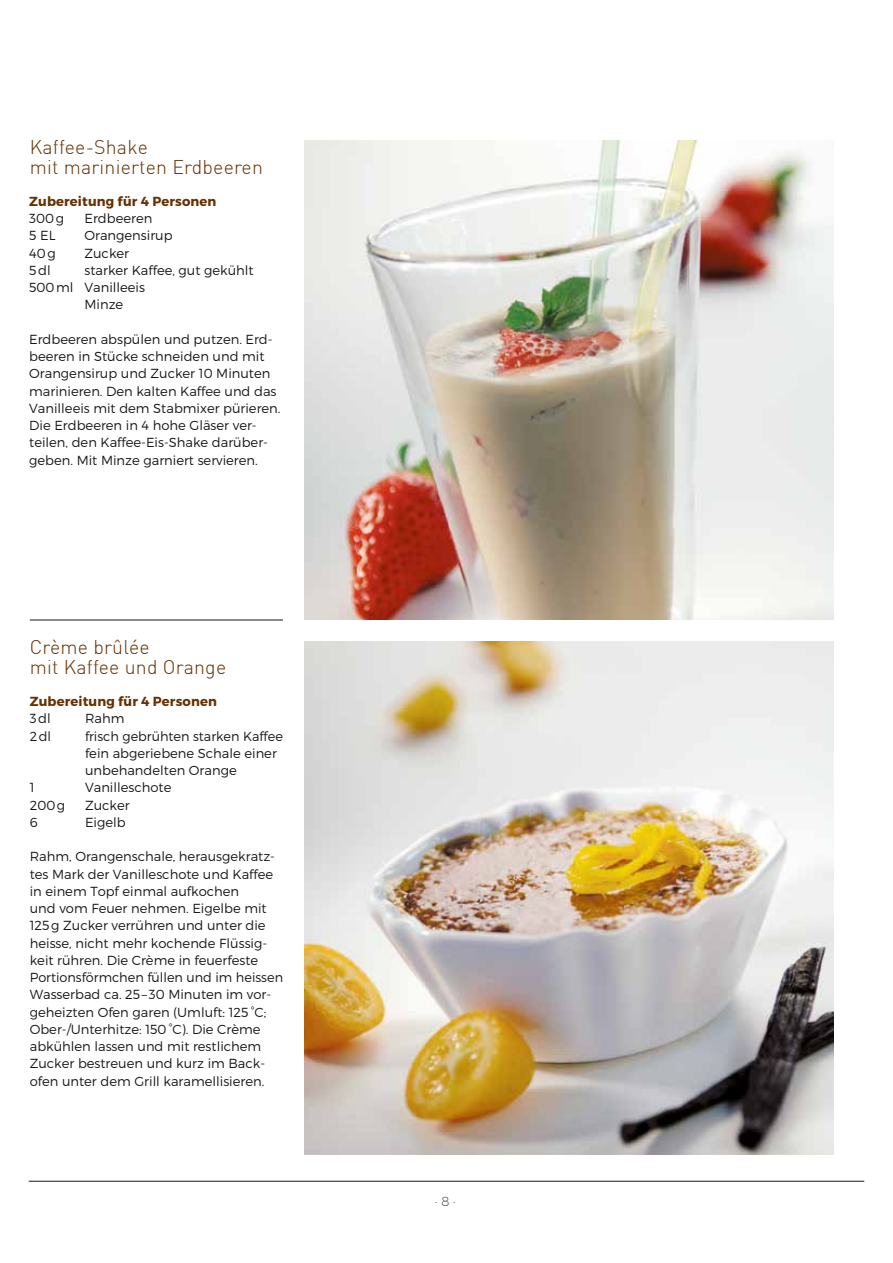
<style>
.page{position:relative;width:893px;height:1263px;background:#fff}
.page>*{position:absolute;margin:0;border:0;box-sizing:border-box;transform-origin:0 0}
.t1{font:300 19.5px/19.5px "DIN";letter-spacing:.01em;color:#673100}
.t2{font:300 13.2px/17.2px "Montserrat";color:#181716}
.t3{font:700 13.2px "Montserrat";letter-spacing:.01em;color:#673100}
.t4{font:200 13.2px "Montserrat";color:#181716}
</style>
<div class="page">
<hr style="left:29px;top:1181px;width:835px;height:1px;background:#181716">
<img style="left:305px;top:141px;width:528px;height:479px">
<img style="left:305px;top:641px;width:528px;height:514px">
<hr style="left:30px;top:620px;width:253px;height:1px;background:#181716">
<h1 class="t1" style="left:30px;top:137px;width:235px">Kaffee-Shake<br>mit marinierten Erdbeeren</h1>
<p class="t3" style="left:29px;top:193px;width:189px">Zubereitung für 4 Personen</p>
<p class="t2" style="left:29px;top:210px;width:36px">300g</p>
<p class="t2" style="left:85px;top:210px;width:69px">Erdbeeren</p>
<p class="t2" style="left:29px;top:227px;width:28px">5 EL</p>
<p class="t2" style="left:85px;top:227px;width:90px">Orangensirup</p>
<p class="t2" style="left:29px;top:244px;width:28px">40g</p>
<p class="t2" style="left:85px;top:244px;width:46px">Zucker</p>
<p class="t2" style="left:29px;top:261px;width:23px">5dl</p>
<p class="t2" style="left:85px;top:261px;width:171px">starker Kaffee, gut gekühlt</p>
<p class="t2" style="left:29px;top:278px;width:117px">500ml Vanilleeis</p>
<p class="t2" style="left:85px;top:296px;width:40px">Minze</p>
<p class="t2" style="left:29px;top:330px;width:253px">Erdbeeren abspülen und putzen. Erd&shy;beeren in Stücke schneiden und mit Orangensirup und Zucker 10 Minuten marinieren. Den kalten Kaffee und das Vanilleeis mit dem Stabmixer pürieren.<br>Die Erdbeeren in 4 hohe Gläser ver&shy;teilen, den Kaffee-Eis-Shake darüber&shy;geben. Mit Minze garniert servieren.</p>
<h1 class="t1" style="left:30px;top:637px;width:198px">Crème brûlée<br>mit Kaffee und Orange</h1>
<p class="t3" style="left:30px;top:693px;width:189px">Zubereitung für 4 Personen</p>
<p class="t2" style="left:30px;top:710px;width:23px">3dl</p>
<p class="t2" style="left:85px;top:710px;width:41px">Rahm</p>
<p class="t2" style="left:30px;top:727px;width:23px">2dl</p>
<p class="t2" style="left:85px;top:727px;width:199px">frisch gebrühten starken Kaffee fein abgeriebene Schale einer unbehandelten Orange</p>
<p class="t2" style="left:30px;top:779px;width:6px">1</p>
<p class="t2" style="left:85px;top:779px;width:88px">Vanilleschote</p>
<p class="t2" style="left:30px;top:796px;width:37px">200g</p>
<p class="t2" style="left:85px;top:796px;width:46px">Zucker</p>
<p class="t2" style="left:30px;top:813px;width:9px">6</p>
<p class="t2" style="left:85px;top:813px;width:42px">Eigelb</p>
<p class="t2" style="left:30px;top:848px;width:255px">Rahm, Orangenschale, herausgekratz&shy;tes Mark der Vanilleschote und Kaffee in einem Topf einmal aufkochen<br>und vom Feuer nehmen. Eigelbe mit 125g Zucker verrühren und unter die heisse, nicht mehr kochende Flüssig&shy;keit rühren. Die Crème in feuerfeste Portionsförmchen füllen und im heissen Wasserbad ca. 25–30 Minuten im vor&shy;geheizten Ofen garen (Umluft: 125°C; Ober-/Unterhitze: 150°C). Die Crème abkühlen lassen und mit restlichem Zucker bestreuen und kurz im Back&shy;ofen unter dem Grill karamellisieren.</p>
<p class="t4" style="left:435px;top:1194px;width:22px">· 8 ·</p>
</div>
